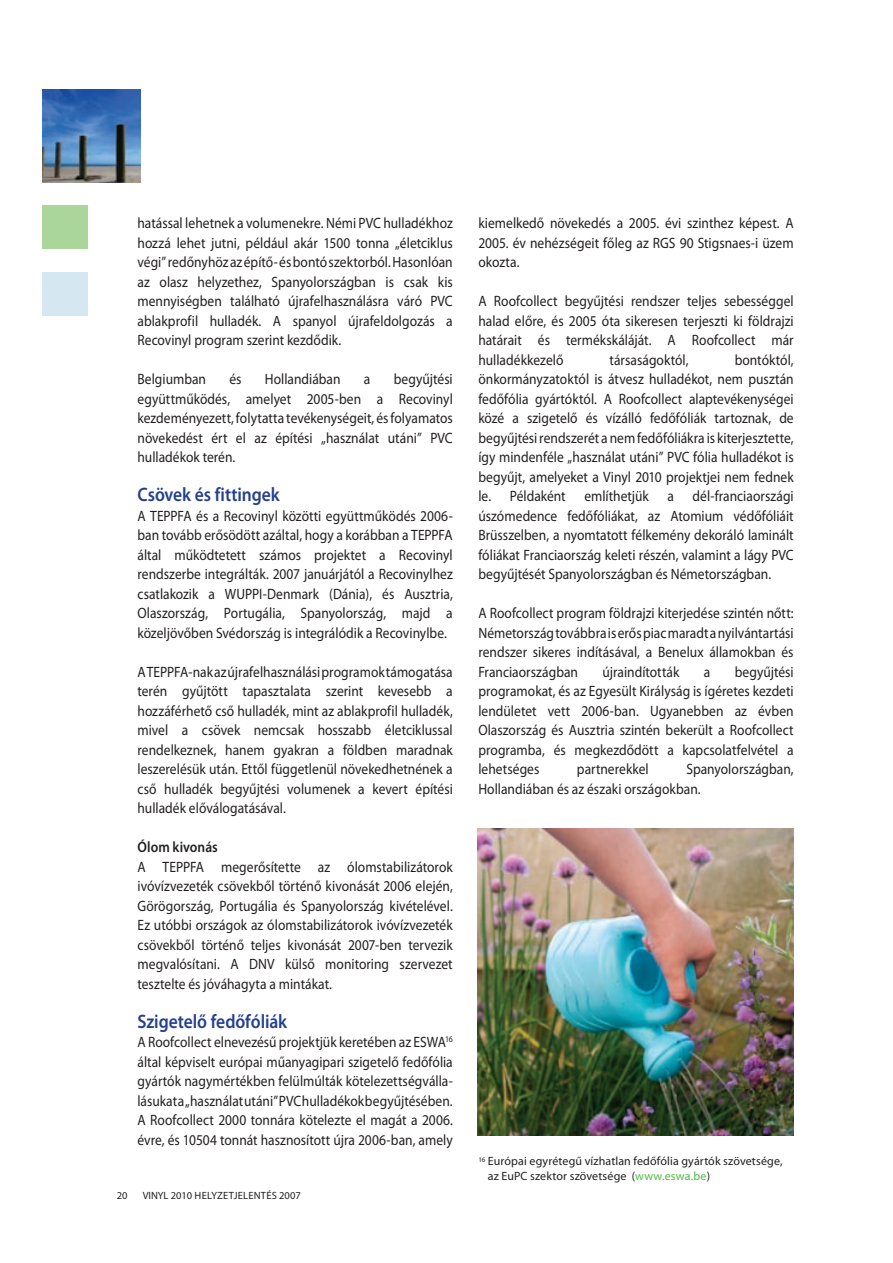
<style>
.page{position:relative;width:893px;height:1263px;background:#fff}
.page>*{position:absolute;margin:0;border:0;box-sizing:border-box;transform-origin:0 0}
.t1{font:600 19.5px "Myriad Pro";letter-spacing:-.005em;color:#25408f;scale:.9 1}
.t2{font:15px/19.5px "Myriad Pro";color:#231f20;text-align:justify;scale:.9 1}
.t3{font:600 15px "Myriad Pro";letter-spacing:.005em;color:#231f20;scale:.9 1}
.t4{font:12px/15px "Myriad Pro";letter-spacing:.01em;color:#231f20}
.t5{font:10.5px "Myriad Pro";color:#231f20}
.s1{color:#51b948}
</style>
<div class="page">
<img style="left:43px;top:89px;width:97px;height:93px">
<div style="left:43px;top:206px;width:45px;height:43px;background:#abd69b"></div>
<div style="left:43px;top:272px;width:45px;height:44px;background:#d5e7f1"></div>
<img style="left:478px;top:829px;width:316px;height:306px">
<p class="t2" style="left:137px;top:213px;width:352px">hatással lehetnek a volumenekre. Némi PVC hulladékhoz hozzá lehet jutni, például akár 1500 tonna „életciklus végi” redőnyhöz az építő- és bontó szektorból. Hasonlóan az olasz helyzethez, Spanyolországban is csak kis mennyiségben található újrafelhasználásra váró PVC ablakprofil hulladék. A spanyol újrafeldolgozás a Recovinyl program szerint kezdődik.</p>
<p class="t2" style="left:137px;top:369px;width:78px">Belgiumban</p>
<p class="t2" style="left:229px;top:369px;width:15px">és</p>
<p class="t2" style="left:265px;top:369px;width:86px">Hollandiában</p>
<p class="t2" style="left:364px;top:369px;width:9px">a</p>
<p class="t2" style="left:137px;top:369px;width:352px;text-indent:256px">begyűjtési együttműködés, amelyet 2005-ben a Recovinyl kezdeményezett, folytatta tevékenységeit, és folyamatos növekedést ért el az építési „használat utáni” PVC hulladékok terén.</p>
<h1 class="t1" style="left:137px;top:482px;width:160px">Csövek és fittingek</h1>
<p class="t2" style="left:137px;top:506px;width:352px">A TEPPFA és a Recovinyl közötti együttműködés 2006- ban tovább erősödött azáltal, hogy a korábban a TEPPFA által működtetett számos projektet a Recovinyl rendszerbe integrálták. 2007 januárjától a Recovinylhez csatlakozik a WUPPI-Denmark (Dánia), és Ausztria, Olaszország, Portugália, Spanyolország, majd a közeljövőben Svédország is integrálódik a Recovinylbe.</p>
<p class="t2" style="left:137px;top:662px;width:352px">A TEPPFA-nak az újrafelhasználási programok támogatása terén gyűjtött tapasztalata szerint kevesebb a hozzáférhető cső hulladék, mint az ablakprofil hulladék, mivel a csövek nemcsak hosszabb életciklussal rendelkeznek, hanem gyakran a földben maradnak leszerelésük után. Ettől függetlenül növekedhetnének a cső hulladék begyűjtési volumenek a kevert építési hulladék előválogatásával.</p>
<p class="t3" style="left:137px;top:838px;width:91px">Ólom kivonás</p>
<p class="t2" style="left:137px;top:857px;width:352px">A TEPPFA megerősítette az ólomstabilizátorok ivóvízvezeték csövekből történő kivonását 2006 elején, Görögország, Portugália és Spanyolország kivételével.<br>Ez utóbbi országok az ólomstabilizátorok ivóvízvezeték csövekből történő teljes kivonását 2007-ben tervezik megvalósítani. A DNV külső monitoring szervezet tesztelte és jóváhagyta a mintákat.</p>
<h1 class="t1" style="left:137px;top:1009px;width:168px">Szigetelő fedőfóliák</h1>
<p class="t2" style="left:137px;top:1032px;width:352px">A Roofcollect elnevezésű projektjük keretében az ESWA<sup>16 </sup>által képviselt európai műanyagipari szigetelő fedőfólia gyártók nagymértékben felülmúlták kötelezettségválla&shy;lásukat a „használat utáni” PVC hulladékok begyűjtésében.<br>A Roofcollect 2000 tonnára kötelezte el magát a 2006. évre, és 10504 tonnát hasznosított újra 2006-ban, amely</p>
<p class="t5" style="left:117px;top:1188px;width:12px">20</p>
<p class="t5" style="left:143px;top:1188px;width:160px">VINYL 2010 HELYZETJELENTÉS 2007</p>
<p class="t2" style="left:478px;top:213px;width:352px">kiemelkedő növekedés a 2005. évi szinthez képest. A 2005. év nehézségeit főleg az RGS 90 Stigsnaes-i üzem okozta.</p>
<p class="t2" style="left:478px;top:291px;width:352px">A Roofcollect begyűjtési rendszer teljes sebességgel halad előre, és 2005 óta sikeresen terjeszti ki földrajzi határait és termékskáláját. A Roofcollect már hulladékkezelő</p>
<p class="t2" style="left:478px;top:350px;width:352px;text-indent:256px">bontóktól, önkormányzatoktól is átvesz hulladékot, nem pusztán fedőfólia gyártóktól. A Roofcollect alaptevékenységei közé a szigetelő és vízálló fedőfóliák tartoznak, de begyűjtési rendszerét a nem fedőfóliákra is kiterjesztette, így mindenféle „használat utáni” PVC fólia hulladékot is begyűjt, amelyeket a Vinyl 2010 projektjei nem fednek le. Példaként említhetjük a dél-franciaországi úszómedence fedőfóliákat, az Atomium védőfóliáit Brüsszelben, a nyomtatott félkemény dekoráló laminált fóliákat Franciaország keleti részén, valamint a lágy PVC begyűjtését Spanyolországban és Németországban.</p>
<p class="t2" style="left:478px;top:603px;width:352px">A Roofcollect program földrajzi kiterjedése szintén nőtt:<br>Németország továbbra is erős piac maradt a nyilvántartási rendszer sikeres indításával, a Benelux államokban és Franciaországban</p>
<p class="t2" style="left:609px;top:350px;width:89px">társaságoktól,</p>
<p class="t2" style="left:478px;top:662px;width:352px;text-indent:256px">begyűjtési programokat, és az Egyesült Királyság is ígéretes kezdeti lendületet vett 2006-ban. Ugyanebben az évben Olaszország és Ausztria szintén bekerült a Roofcollect programba, és megkezdődött a kapcsolatfelvétel a lehetséges</p>
<p class="t2" style="left:602px;top:662px;width:87px">újraindították</p>
<p class="t2" style="left:704px;top:662px;width:9px">a</p>
<p class="t2" style="left:478px;top:759px;width:352px;text-indent:208px">Spanyolországban,<br>Hollandiában és az északi országokban.</p>
<p class="t2" style="left:577px;top:759px;width:81px">partnerekkel</p>
<p class="t4" style="left:488px;top:1154px;width:296px;text-indent:-9px"><sup>16</sup> Európai egyrétegű vízhatlan fedőfólia gyártók szövetsége, az EuPC szektor szövetsége (<span class="s1">www.eswa.be</span>)</p>
</div>
